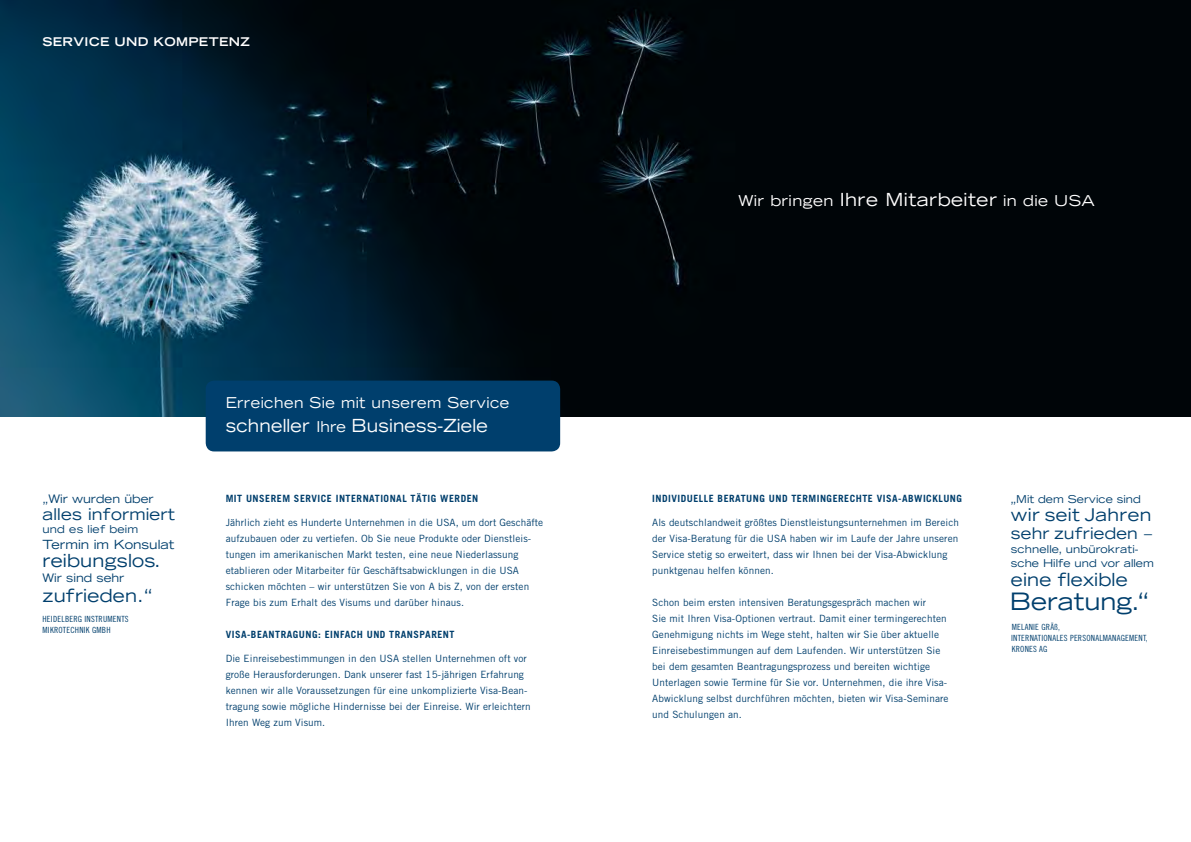
<style>
.page{position:relative;width:1191px;height:842px;background:#fff}
.page>*{position:absolute;margin:0;border:0;box-sizing:border-box;transform-origin:0 0}
.t1{font:expanded 24px "Trade Gothic LH";color:#003f6d}
.t2{font:expanded 18px "Trade Gothic LH";letter-spacing:.01em;color:#003f6d}
.t3{font:expanded 18px "Trade Gothic LH";letter-spacing:.01em;color:#fff;scale:.95 1}
.t4{font:expanded 17.5px "Trade Gothic LH";letter-spacing:.02em;color:#003f6d}
.t5{font:expanded 16.2px "Trade Gothic LH";letter-spacing:.01em;color:#003f6d}
.t6{font:expanded 16px "Trade Gothic LH";letter-spacing:.01em;color:#003f6d}
.t7{font:expanded 15px "Trade Gothic LH";letter-spacing:.03em;color:#fff}
.t8{font:expanded 15px "Trade Gothic LH";letter-spacing:.03em;color:#fff;scale:.95 1}
.t9{font:expanded 12.6px "Trade Gothic LH";color:#003f6d}
.t10{font:700 expanded 12px "Trade Gothic LH";letter-spacing:.03em;color:#fff}
.t11{font:expanded 11.7px "Trade Gothic LH";color:#003f6d}
.t12{font:expanded 10.8px/14px "Trade Gothic LH";color:#003f6d}
.t13{font:10px/16px "Trade Gothic";letter-spacing:.01em;color:#003f6d}
.t14{font:700 10px "Trade Gothic";letter-spacing:.05em;color:#003f6d}
.t15{font:8.5px/11px "Trade Gothic Cond Eighteen";letter-spacing:.025em;color:#003f6d}
.s1{font-size:15px}
.s2{font-size:18px}
.s3{font-size:11.7px}
</style>
<div class="page">
<img style="left:0;top:0;width:1191px;height:417px">
<div style="left:206px;top:381px;width:354px;height:70px;background:#003f6d;border-radius:9px"></div>
<p class="t10" style="left:43px;top:33px;width:209px">SERVICE U ND KOMPETENZ</p>
<p class="t11" style="left:43px;top:491px;width:113px">„Wir wurden über</p>
<h3 class="t5" style="left:43px;top:503px;width:134px">alles informiert</h3>
<p class="t12" style="left:43px;top:522px;width:97px">und es lief beim</p>
<p class="t9" style="left:43px;top:536px;width:133px">Termin im Konsulat</p>
<h2 class="t2" style="left:43px;top:549px;width:120px">reibungslos.</h2>
<p class="t11" style="left:43px;top:570px;width:83px">Wir sind sehr</p>
<h2 class="t2" style="left:43px;top:583px;width:112px">zufrieden.“</h2>
<p class="t15" style="left:43px;top:613px;width:88px">HEIDELBERG INSTRUMENTS<br>MIKROTECHNIK GMBH</p>
<h3 class="t8" style="left:226px;top:393px;width:300px">Erreichen Sie mit unserem Service</h3>
<h2 class="t3" style="left:226px;top:414px;width:277px">schneller <span class="s1">Ihre</span> Business-Ziele</h2>
<p class="t14" style="left:226px;top:492px;width:120px">MIT UNSEREM SERVICE INTERNATI</p>
<p class="t14" style="left:383px;top:492px;width:13px">ONAL</p>
<p class="t14" style="left:410px;top:492px;width:69px">TÄTIG WERDEN</p>
<p class="t13" style="left:226px;top:514px;width:319px">Jährlich zieht es Hunderte Unternehmen in die USA, um dort Geschäfte aufzubauen oder zu vertiefen. Ob Sie neue Produkte oder Dienstleis&shy;tungen im amerikanischen Markt testen, eine neue Niederlassung etablieren oder Mitarbeiter für Geschäftsabwicklungen in die USA schicken möchten – wir unterstützen Sie von A bis Z, von der ersten Frage bis zum Erhalt des Visums und darüber hinaus.</p>
<p class="t14" style="left:226px;top:628px;width:39px">VISA-BEANTRAGUNG</p>
<p class="t14" style="left:318px;top:628px;width:34px">: EIN FACH</p>
<p class="t14" style="left:367px;top:628px;width:7px">UND</p>
<p class="t14" style="left:389px;top:628px;width:7px">TRANS</p>
<p class="t14" style="left:419px;top:628px;width:13px">PARENT</p>
<p class="t13" style="left:226px;top:650px;width:307px">Die Einreisebestimmungen in den USA stellen Unternehmen oft vor große Herausforderungen. Dank unserer fast 15-jährigen Erfahrung kennen wir alle Voraussetzungen für eine unkomplizierte Visa-Bean&shy;tragung sowie mögliche Hindernisse bei der Einreise. Wir erleichtern Ihren Weg zum Visum.</p>
<h3 class="t7" style="left:738px;top:191px;width:358px">Wir bringen <span class="s2">Ihre Mitarbeiter</span> in die USA</h3>
<p class="t14" style="left:652px;top:492px;width:10px">INDIVIDUELLE</p>
<p class="t14" style="left:717px;top:492px;width:13px">BERATUNG</p>
<p class="t14" style="left:769px;top:492px;width:7px">UND</p>
<p class="t14" style="left:791px;top:492px;width:7px">TERMINGERECHTE</p>
<p class="t14" style="left:876px;top:492px;width:39px">VISA-ABWICKLUNG</p>
<p class="t13" style="left:652px;top:514px;width:308px">Als deutschlandweit größtes Dienstleistungsunternehmen im Bereich der Visa-Beratung für die USA haben wir im Laufe der Jahre unseren Service stetig so erweitert, dass wir Ihnen bei der Visa-Abwicklung punktgenau helfen können.</p>
<p class="t13" style="left:652px;top:594px;width:298px">Schon beim ersten intensiven Beratungsgespräch machen wir<br>Sie mit Ihren Visa-Optionen vertraut. Damit einer termingerechten Genehmigung nichts im Wege steht, halten wir Sie über aktuelle Einreisebestimmungen auf dem Laufenden. Wir unterstützen Sie bei dem gesamten Beantragungsprozess und bereiten wichtige Unterlagen sowie Termine für Sie vor. Unternehmen, die ihre Visa-Abwicklung selbst durchführen möchten, bieten wir Visa-Seminare und Schulungen an.</p>
<p class="t12" style="left:1010px;top:491px;width:132px"><span class="s3">„</span>Mit dem Service sind</p>
<h3 class="t4" style="left:1011px;top:503px;width:142px">wir seit Jahren</h3>
<h3 class="t6" style="left:1011px;top:523px;width:143px">sehr zufrieden –</h3>
<p class="t12" style="left:1011px;top:542px;width:144px">schnelle, unbürokrati&shy;sche Hilfe und vor allem</p>
<h2 class="t2" style="left:1010px;top:568px;width:118px">eine flexible</h2>
<h1 class="t1" style="left:1009px;top:586px;width:141px">Beratung.“</h1>
<p class="t15" style="left:1011px;top:621px;width:138px">MELANIE GRÄß,<br>INTERNATIONALES PERSONALMANAGEMENT,<br>KRONES AG</p>
</div>
